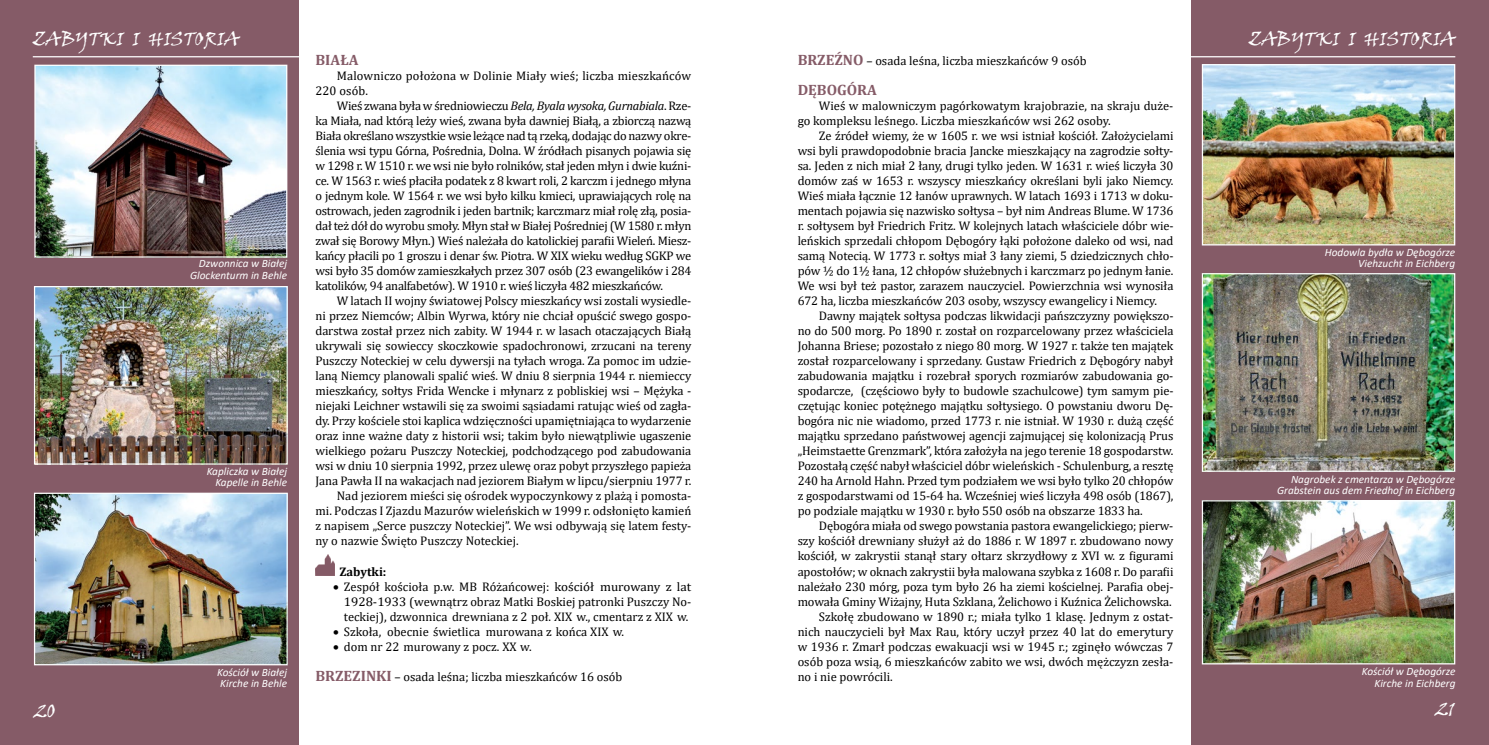
<style>
.page{position:relative;width:1489px;height:745px;background:#fff}
.page>*{position:absolute;margin:0;border:0;box-sizing:border-box;transform-origin:0 0}
.t1{font:18.75px "Viner Hand ITC";color:#fff}
.t2{font:700 15px "Cambria";color:#855b67}
.t3{font:12.5px/15px "Cambria";letter-spacing:-.01em;color:#000;text-align:justify}
.t4{font:12.5px/15px "Cambria";letter-spacing:.01em;color:#000}
.t5{font:700 12.5px "Cambria";color:#000}
.t6{font:italic 11.25px/11.2px "Calibri";color:#fff;text-align:right}
.s1{font-weight:700;font-size:15px;color:#855b67}
.s2{font-style:italic}
</style>
<div class="page">
<div style="left:0;top:0;width:298px;height:744px;background:#855b67"></div>
<div style="left:1191px;top:0;width:297px;height:744px;background:#855b67"></div>
<img style="left:1203px;top:66px;width:250px;height:177px">
<div style="left:1201px;top:64px;width:254px;height:181px;border:1px solid #fff"></div>
<img style="left:1203px;top:275px;width:250px;height:194px">
<div style="left:1201px;top:273px;width:254px;height:198px;border:1px solid #fff"></div>
<img style="left:1203px;top:502px;width:250px;height:160px">
<div style="left:1201px;top:500px;width:254px;height:164px;border:1px solid #fff"></div>
<img style="left:315px;top:554px;width:19px;height:21px">
<hr style="left:1180px;top:56px;width:275px;height:1px;background:#fff">
<hr style="left:33px;top:56px;width:276px;height:1px;background:#fff">
<img style="left:36px;top:67px;width:249px;height:188px">
<div style="left:34px;top:65px;width:253px;height:192px;border:1px solid #fff"></div>
<img style="left:36px;top:288px;width:250px;height:174px">
<div style="left:34px;top:286px;width:254px;height:178px;border:1px solid #fff"></div>
<img style="left:36px;top:494px;width:250px;height:169px">
<div style="left:34px;top:492px;width:254px;height:173px;border:1px solid #fff"></div>
<h1 class="t1" style="left:33px;top:27px;width:208px">ZABYTKI I HISTORIA</h1>
<h1 class="t1" style="left:1248px;top:27px;width:208px">ZABYTKI I HISTORIA</h1>
<p class="t3" style="left:797px;top:53px;width:290px"><span class="s1">BRZEŹNO</span> – osada leśna, liczba mieszkańców 9 osób</p>
<p class="t2" style="left:797px;top:79px;width:81px">DĘBOGÓRA</p>
<p class="t3" style="left:797px;top:98px;width:377px;text-indent:21px">Wieś w malowniczym pagórkowatym krajobrazie, na skraju duże&shy;go kompleksu leśnego. Liczba mieszkańców wsi 262 osoby.</p>
<p class="t3" style="left:797px;top:128px;width:377px;text-indent:21px">Ze źródeł wiemy, że w 1605 r. we wsi istniał kościół. Założycielami wsi byli prawdopodobnie bracia Jancke mieszkający na zagrodzie sołty&shy;sa. Jeden z nich miał 2 łany, drugi tylko jeden. W 1631 r. wieś liczyła 30 domów zaś w 1653 r. wszyscy mieszkańcy określani byli jako Niemcy.<br>Wieś miała łącznie 12 łanów uprawnych. W latach 1693 i 1713 w doku&shy;mentach pojawia się nazwisko sołtysa – był nim Andreas Blume. W 1736 r. sołtysem był Friedrich Fritz. W kolejnych latach właściciele dóbr wie&shy;leńskich sprzedali chłopom Dębogóry łąki położone daleko od wsi, nad samą Notecią. W 1773 r. sołtys miał 3 łany ziemi, 5 dziedzicznych chło&shy;pów ½ do 1½ łana, 12 chłopów służebnych i karczmarz po jednym łanie.<br>We wsi był też pastor, zarazem nauczyciel. Powierzchnia wsi wynosiła 672 ha, liczba mieszkańców 203 osoby, wszyscy ewangelicy i Niemcy.</p>
<p class="t3" style="left:797px;top:308px;width:377px;text-indent:21px">Dawny majątek sołtysa podczas likwidacji pańszczyzny powiększo&shy;no do 500 morg. Po 1890 r. został on rozparcelowany przez właściciela Johanna Briese; pozostało z niego 80 morg. W 1927 r. także ten majątek został rozparcelowany i sprzedany. Gustaw Friedrich z Dębogóry nabył zabudowania majątku i rozebrał sporych rozmiarów zabudowania go&shy;spodarcze, (częściowo były to budowle szachulcowe) tym samym pie&shy;czętując koniec potężnego majątku sołtysiego. O powstaniu dworu Dę&shy;bogóra nic nie wiadomo, przed 1773 r. nie istniał. W 1930 r. dużą część majątku sprzedano państwowej agencji zajmującej się kolonizacją Prus „Heimstaette Grenzmark”, która założyła na jego terenie 18 gospodarstw.<br>Pozostałą część nabył właściciel dóbr wieleńskich - Schulenburg, a resztę 240 ha Arnold Hahn. Przed tym podziałem we wsi było tylko 20 chłopów z gospodarstwami od 15-64 ha. Wcześniej wieś liczyła 498 osób (1867), po podziale majątku w 1930 r. było 550 osób na obszarze 1833 ha.</p>
<p class="t3" style="left:819px;top:518px;width:356px">Dębogóra miała od swego powstania pastora ewangelickiego; pierw-</p>
<p class="t3" style="left:797px;top:533px;width:377px">szy kościół drewniany służył aż do 1886 r. W 1897 r. zbudowano nowy</p>
<p class="t3" style="left:797px;top:548px;width:377px">kościół, w zakrystii stanął stary ołtarz skrzydłowy z XVI w. z figurami</p>
<p class="t3" style="left:797px;top:563px;width:377px">apostołów; w oknach zakrystii była malowana szybka z 1608 r. Do parafii</p>
<p class="t3" style="left:797px;top:578px;width:377px">należało 230 mórg, poza tym było 26 ha ziemi kościelnej. Parafia obej-</p>
<p class="t3" style="left:797px;top:593px;width:375px">mowała Gminy Wiżajny, Huta Szklana, Żelichowo i Kuźnica Żelichowska.</p>
<p class="t3" style="left:819px;top:608px;width:356px">Szkołę zbudowano w 1890 r.; miała tylko 1 klasę. Jednym z ostat-</p>
<p class="t3" style="left:797px;top:623px;width:377px">nich nauczycieli był Max Rau, który uczył przez 40 lat do emerytury</p>
<p class="t3" style="left:797px;top:638px;width:377px">w 1936 r. Zmarł podczas ewakuacji wsi w 1945 r.; zginęło wówczas 7</p>
<p class="t3" style="left:797px;top:653px;width:377px">osób poza wsią, 6 mieszkańców zabito we wsi, dwóch mężczyzn zesła-</p>
<p class="t3" style="left:797px;top:668px;width:97px">no i nie powrócili.</p>
<p class="t2" style="left:315px;top:49px;width:44px">BIAŁA</p>
<p class="t4" style="left:315px;top:68px;width:377px;text-indent:21px">Malowniczo położona w Dolinie Miały wieś; liczba mieszkańców<br>220 osób.</p>
<p class="t3" style="left:315px;top:98px;width:377px;text-indent:21px">Wieś zwana była w średniowieczu <span class="s2">Bela, Byala wysoka, Gurnabiala</span>. Rze&shy;ka Miała, nad którą leży wieś, zwana była dawniej Białą, a zbiorczą nazwą Biała określano wszystkie wsie leżące nad tą rzeką, dodając do nazwy okre&shy;ślenia wsi typu Górna, Pośrednia, Dolna. W źródłach pisanych pojawia się w 1298 r. W 1510 r. we wsi nie było rolników, stał jeden młyn i dwie kuźni&shy;ce. W 1563 r. wieś płaciła podatek z 8 kwart roli, 2 karczm i jednego młyna o jednym kole. W 1564 r. we wsi było kilku kmieci, uprawiających rolę na ostrowach, jeden zagrodnik i jeden bartnik; karczmarz miał rolę złą, posia&shy;dał też dół do wyrobu smoły. Młyn stał w Białej Pośredniej (W 1580 r. młyn zwał się Borowy Młyn.) Wieś należała do katolickiej parafii Wieleń. Miesz&shy;kańcy płacili po 1 groszu i denar św. Piotra. W XIX wieku według SGKP we wsi było 35 domów zamieszkałych przez 307 osób (23 ewangelików i 284 katolików, 94 analfabetów). W 1910 r. wieś liczyła 482 mieszkańców.</p>
<p class="t3" style="left:337px;top:293px;width:356px">W latach II wojny światowej Polscy mieszkańcy wsi zostali wysiedle-</p>
<p class="t3" style="left:315px;top:308px;width:377px">ni przez Niemców; Albin Wyrwa, który nie chciał opuścić swego gospo-</p>
<p class="t3" style="left:315px;top:323px;width:377px">darstwa został przez nich zabity. W 1944 r. w lasach otaczających Białą</p>
<p class="t3" style="left:315px;top:338px;width:377px">ukrywali się sowieccy skoczkowie spadochronowi, zrzucani na tereny</p>
<p class="t3" style="left:315px;top:353px;width:377px">Puszczy Noteckiej w celu dywersji na tyłach wroga. Za pomoc im udzie-</p>
<p class="t3" style="left:315px;top:368px;width:377px">laną Niemcy planowali spalić wieś. W dniu 8 sierpnia 1944 r. niemieccy</p>
<p class="t3" style="left:315px;top:383px;width:377px">mieszkańcy, sołtys Frida Wencke i młynarz z pobliskiej wsi – Mężyka -</p>
<p class="t3" style="left:315px;top:398px;width:377px">niejaki Leichner wstawili się za swoimi sąsiadami ratując wieś od zagła-</p>
<p class="t3" style="left:315px;top:413px;width:377px">dy. Przy kościele stoi kaplica wdzięczności upamiętniająca to wydarzenie</p>
<p class="t3" style="left:315px;top:428px;width:377px">oraz inne ważne daty z historii wsi; takim było niewątpliwie ugaszenie</p>
<p class="t3" style="left:315px;top:443px;width:377px">wielkiego pożaru Puszczy Noteckiej, podchodzącego pod zabudowania</p>
<p class="t3" style="left:315px;top:458px;width:377px">wsi w dniu 10 sierpnia 1992, przez ulewę oraz pobyt przyszłego papieża</p>
<p class="t3" style="left:315px;top:473px;width:377px">Jana Pawła II na wakacjach nad jeziorem Białym w lipcu/sierpniu 1977 r.</p>
<p class="t3" style="left:337px;top:488px;width:356px">Nad jeziorem mieści się ośrodek wypoczynkowy z plażą i pomosta-</p>
<p class="t3" style="left:315px;top:503px;width:377px">mi. Podczas I Zjazdu Mazurów wieleńskich w 1999 r. odsłonięto kamień</p>
<p class="t3" style="left:315px;top:518px;width:377px">z napisem „Serce puszczy Noteckiej”. We wsi odbywają się latem festy-</p>
<p class="t3" style="left:315px;top:533px;width:204px">ny o nazwie Święto Puszczy Noteckiej.</p>
<p class="t5" style="left:339px;top:562px;width:48px">Zabytki:</p>
<p class="t3" style="left:344px;top:578px;width:349px;text-indent:-11px">• Zespół kościoła p.w. MB Różańcowej: kościół murowany z lat 1928-1933 (wewnątrz obraz Matki Boskiej patronki Puszczy No&shy;teckiej), dzwonnica drewniana z 2 poł. XIX w., cmentarz z XIX w.</p>
<p class="t3" style="left:333px;top:623px;width:292px">• Szkoła, obecnie świetlica murowana z końca XIX w.</p>
<p class="t3" style="left:333px;top:638px;width:200px">• dom nr 22 murowany z pocz. XX w.</p>
<p class="t3" style="left:315px;top:668px;width:308px"><span class="s1">BRZEZINKI</span> – osada leśna; liczba mieszkańców 16 osób</p>
<p class="t6" style="left:1324px;top:246px;width:132px">Hodowla bydła w Dębogórze<br>Viehzucht in Eichberg</p>
<p class="t6" style="left:190px;top:257px;width:98px">Dzwonnica w Białej<br>Glockenturm in Behle</p>
<p class="t6" style="left:207px;top:465px;width:82px">Kapliczka w Białej<br>Kapelle in Behle</p>
<p class="t6" style="left:1276px;top:473px;width:180px">Nagrobek z cmentarza w Dębogórze<br>Grabstein aus dem Friedhof in Eichberg</p>
<p class="t6" style="left:1361px;top:665px;width:95px">Kościół w Dębogórze<br>Kirche in Eichberg</p>
<p class="t6" style="left:217px;top:665px;width:72px;text-align:left">Kościół w Białej<br>Kirche in Behle</p>
<h1 class="t1" style="left:35px;top:699px;width:22px">20</h1>
<h1 class="t1" style="left:1435px;top:697px;width:20px">21</h1>
</div>
